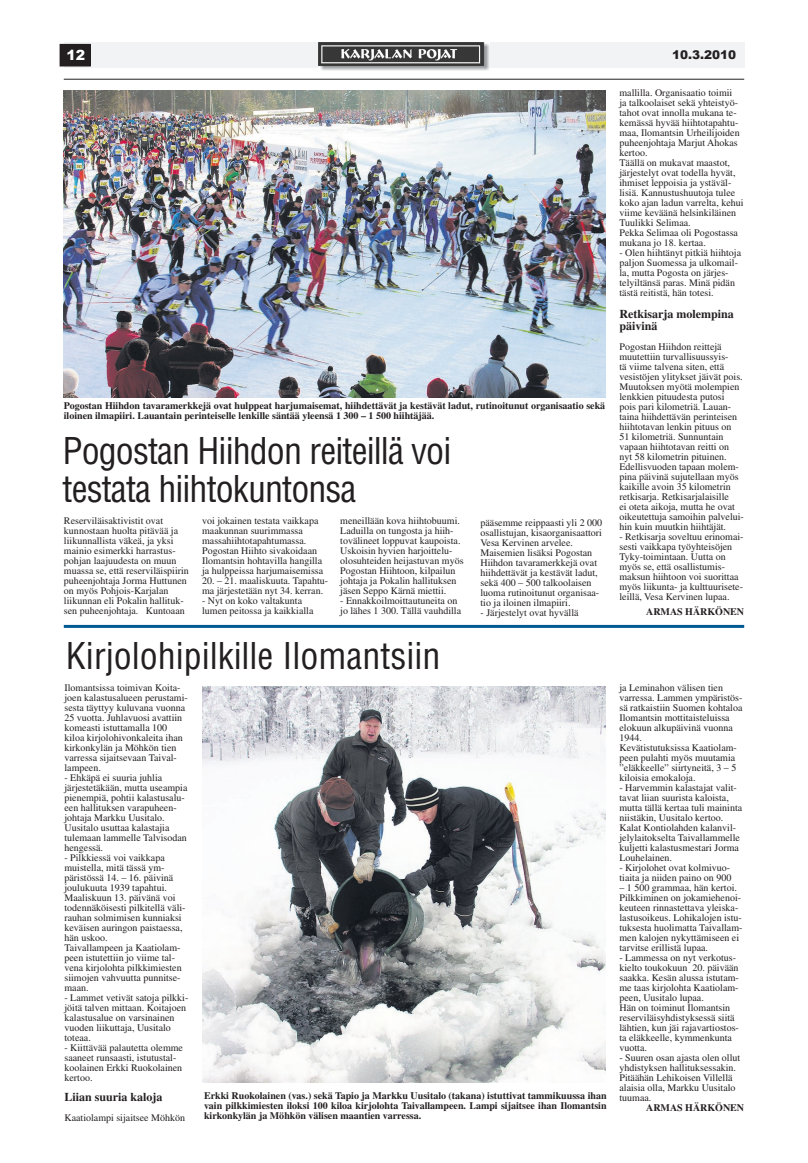
<style>
.page{position:relative;width:808px;height:1163px;background:#fff}
.page>*{position:absolute;margin:0;border:0;box-sizing:border-box;transform-origin:0 0}
.t1{font:condensed 36px/37px "Helvetica";letter-spacing:-.025em;color:#231f20}
.t2{font:condensed 36px "Helvetica";color:#231f20}
.t3{font:900 14px "Arial";color:#fff}
.t4{font:700 12px/12px "Times";color:#231f20}
.t5{font:900 12px "Arial";color:#231f20}
.t6{font:10px/10px "Times";color:#231f20}
.t7{font:700 10px/10px "Times";color:#231f20;text-align:justify}
</style>
<div class="page">
<div style="left:64px;top:43px;width:680px;height:25px;background:#f2f3f4"></div>
<img style="left:319px;top:42px;width:171px;height:29px">
<div style="left:60px;top:44px;width:30px;height:22px;background:#231f20"></div>
<div style="left:60px;top:44px;width:31px;height:22px;border:1px solid #231f20"></div>
<hr style="left:64px;top:79px;width:680px;height:1px;background:#231f20">
<img style="left:64px;top:91px;width:541px;height:306px">
<img style="left:203px;top:686px;width:402px;height:395px">
<hr style="left:64px;top:624px;width:680px;height:3px;background:#015a92">
<h2 class="t3" style="left:66px;top:47px;width:20px">12</h2>
<p class="t5" style="left:672px;top:48px;width:66px">10.3.2010</p>
<p class="t7" style="left:64px;top:400px;width:543px">Pogostan Hiihdon tavaramerkkejä ovat hulppeat harjumaisemat, hiihdettävät ja kestävät ladut, rutinoitunut organisaatio sekä iloinen ilmapiiri. Lauantain perinteiselle lenkille säntää yleensä 1 300 – 1 500 hiihtäjää.</p>
<h1 class="t1" style="left:63px;top:432px;width:390px">Pogostan Hiihdon reiteillä voi testata hiihtokuntonsa</h1>
<p class="t6" style="left:64px;top:515px;width:126px">Reserviläisaktivistit ovat kunnostaan huolta pitävää ja liikunnallista väkeä, ja yksi mainio esimerkki harrastus&shy;pohjan laajuudesta on muun muassa se, että reserviläispiirin puheenjohtaja Jorma Huttunen on myös Pohjois-Karjalan liikunnan eli Pokalin hallituk&shy;sen puheenjohtaja. Kuntoaan</p>
<p class="t6" style="left:202px;top:515px;width:123px">voi jokainen testata vaikkapa maakunnan suurimmassa massahiihtotapahtumassa.<br>Pogostan Hiihto sivakoidaan<br>Ilomantsin hohtavilla hangilla ja hulppeissa harjumaisemissa</p>
<p class="t6" style="left:202px;top:575px;width:128px">20. – 21. maaliskuuta. Tapahtu&shy;ma järjestetään nyt 34. kerran.</p>
<p class="t6" style="left:202px;top:595px;width:113px">- Nyt on koko valtakunta lumen peitossa ja kaikkialla</p>
<p class="t6" style="left:340px;top:515px;width:125px">meneillään kova hiihtobuumi.<br>Laduilla on tungosta ja hiih&shy;tovälineet loppuvat kaupoista.<br>Uskoisin hyvien harjoittelu&shy;olosuhteiden heijastuvan myös<br>Pogostan Hiihtoon, kilpailun johtaja ja Pokalin hallituksen jäsen Seppo Kärnä miettii.</p>
<p class="t6" style="left:340px;top:595px;width:122px">- Ennakkoilmoittautuneita on jo lähes 1 300. Tällä vauhdilla</p>
<h1 class="t2" style="left:66px;top:633px;width:376px">Kirjolohipilkille Ilomantsiin</h1>
<p class="t6" style="left:480px;top:517px;width:123px">pääsemme reippaasti yli 2 000 osallistujan, kisaorganisaattori<br>Vesa Kervinen arvelee.<br>Maisemien lisäksi Pogostan<br>Hiihdon tavaramerkkejä ovat hiihdettävät ja kestävät ladut, sekä 400 – 500 talkoolaisen luoma rutinoitunut organisaa&shy;tio ja iloinen ilmapiiri.</p>
<p class="t6" style="left:480px;top:607px;width:100px">- Järjestelyt ovat hyvällä</p>
<p class="t6" style="left:64px;top:682px;width:125px">Ilomantsissa toimivan Koita&shy;joen kalastusalueen perustami&shy;sesta täyttyy kuluvana vuonna<br>25 vuotta. Juhlavuosi avattiin komeasti istuttamalla 100 kiloa kirjolohivonkaleita ihan kirkonkylän ja Möhkön tien varressa sijaitsevaan Taival&shy;lampeen.</p>
<p class="t6" style="left:64px;top:772px;width:125px">- Ehkäpä ei suuria juhlia järjestetäkään, mutta useampia pienempiä, pohtii kalastusalu&shy;een hallituksen varapuheen&shy;johtaja Markku Uusitalo.<br>Uusitalo usuttaa kalastajia tulemaan lammelle Talvisodan hengessä.</p>
<p class="t6" style="left:64px;top:852px;width:123px">- Pilkkiessä voi vaikkapa muistella, mitä tässä ym&shy;päristössä 14. – 16. päivinä joulukuuta 1939 tapahtui.<br>Maaliskuun 13. päivänä voi todennäköisesti pilkitellä väli&shy;rauhan solmimisen kunniaksi keväisen auringon paistaessa, hän uskoo.<br>Taivallampeen ja Kaatiolam&shy;peen istutettiin jo viime tal&shy;vena kirjolohta pilkkimiesten siimojen vahvuutta punnitse&shy;maan.</p>
<p class="t6" style="left:64px;top:992px;width:125px">- Lammet vetivät satoja pilkki&shy;jöitä talven mittaan. Koitajoen kalastusalue on varsinainen vuoden liikuttaja, Uusitalo toteaa.</p>
<p class="t6" style="left:64px;top:1042px;width:120px">- Kiittävää palautetta olemme saaneet runsaasti, istutustal&shy;koolainen Erkki Ruokolainen kertoo.</p>
<p class="t4" style="left:64px;top:1090px;width:100px">Liian suuria kaloja</p>
<p class="t6" style="left:64px;top:1112px;width:122px">Kaatiolampi sijaitsee Möhkön</p>
<p class="t7" style="left:204px;top:1090px;width:404px">Erkki Ruokolainen (vas.) sekä Tapio ja Markku Uusitalo (takana) istuttivat tammikuussa ihan vain pilkkimiesten iloksi 100 kiloa kirjolohta Taivallampeen. Lampi sijaitsee ihan Ilomantsin kirkonkylän ja Möhkön välisen maantien varressa.</p>
<p class="t6" style="left:619px;top:87px;width:126px">mallilla. Organisaatio toimii<br>ja talkoolaiset sekä yhteistyö&shy;tahot ovat innolla mukana te&shy;kemässä hyvää hiihtotapahtu&shy;maa, Ilomantsin Urheilijoiden puheenjohtaja Marjut Ahokas kertoo.<br>Täällä on mukavat maastot, järjestelyt ovat todella hyvät, ihmiset leppoisia ja ystäväl&shy;lisiä. Kannustushuutoja tulee koko ajan ladun varrelta, kehui viime keväänä helsinkiläinen<br>Tuulikki Selimaa.<br>Pekka Selimaa oli Pogostassa mukana jo 18. kertaa.</p>
<p class="t6" style="left:619px;top:247px;width:123px">- Olen hiihtänyt pitkiä hiihtoja paljon Suomessa ja ulkomail&shy;la, mutta Pogosta on järjes&shy;telyiltänsä paras. Minä pidän tästä reitistä, hän totesi.</p>
<p class="t4" style="left:619px;top:307px;width:116px">Retkisarja molempina päivinä</p>
<p class="t6" style="left:619px;top:341px;width:126px">Pogostan Hiihdon reittejä muutettiin turvallisuussyis-<br>tä viime talvena siten, että vesistöjen ylitykset jäivät pois.<br>Muutoksen myötä molempien lenkkien pituudesta putosi<br>pois pari kilometriä. Lauan&shy;taina hiihdettävän perinteisen hiihtotavan lenkin pituus on<br>51 kilometriä. Sunnuntain vapaan hiihtotavan reitti on nyt 58 kilometrin pituinen.<br>Edellisvuoden tapaan molem&shy;pina päivinä sujutellaan myös kaikille avoin 35 kilometrin retkisarja. Retkisarjalaisille<br>ei oteta aikoja, mutta he ovat oikeutettuja samoihin palvelui&shy;hin kuin muutkin hiihtäjät.</p>
<p class="t6" style="left:619px;top:531px;width:126px">- Retkisarja soveltuu erinomai&shy;sesti vaikkapa työyhteisöjen<br>Tyky-toimintaan. Uutta on myös se, että osallistumis&shy;maksun hiihtoon voi suorittaa myös liikunta- ja kulttuurisete&shy;leillä, Vesa Kervinen lupaa.</p>
<p class="t7" style="left:646px;top:606px;width:100px">ARMAS HÄRKÖNEN</p>
<p class="t6" style="left:619px;top:682px;width:125px">ja Leminahon välisen tien varressa. Lammen ympäristös&shy;sä ratkaistiin Suomen kohtaloa<br>Ilomantsin mottitaisteluissa elokuun alkupäivinä vuonna<br>1944.<br>Kevätistutuksissa Kaatiolam&shy;peen pulahti myös muutamia ”eläkkeelle” siirtyneitä, 3 – 5 kiloisia emokaloja.</p>
<p class="t6" style="left:619px;top:782px;width:124px">- Harvemmin kalastajat valit&shy;tavat liian suurista kaloista, mutta tällä kertaa tuli maininta niistäkin, Uusitalo kertoo.<br>Kalat Kontiolahden kalanvil&shy;jelylaitokselta Taivallammelle kuljetti kalastusmestari Jorma<br>Louhelainen.</p>
<p class="t6" style="left:619px;top:862px;width:113px">- Kirjolohet ovat kolmivuo&shy;tiaita ja niiden paino on 900</p>
<p class="t6" style="left:619px;top:882px;width:125px">– 1 500 grammaa, hän kertoi.<br>Pilkkiminen on jokamiehenoi&shy;keuteen rinnastettava yleiska&shy;lastusoikeus. Lohikalojen istu&shy;tuksesta huolimatta Taivallam&shy;men kalojen nykyttämiseen ei tarvitse erillistä lupaa.</p>
<p class="t6" style="left:619px;top:952px;width:121px">- Lammessa on nyt verkotus&shy;kielto toukokuun 20. päivään saakka. Kesän alussa istutam&shy;me taas kirjolohta Kaatiolam&shy;peen, Uusitalo lupaa.<br>Hän on toiminut Ilomantsin reserviläisyhdistyksessä siitä lähtien, kun jäi rajavartiostos&shy;ta eläkkeelle, kymmenkunta vuotta.</p>
<p class="t6" style="left:619px;top:1052px;width:122px">- Suuren osan ajasta olen ollut yhdistyksen hallituksessakin.<br>Pitäähän Lehikoisen Villellä alaisia olla, Markku Uusitalo tuumaa.</p>
<p class="t7" style="left:646px;top:1102px;width:100px">ARMAS HÄRKÖNEN</p>
</div>
